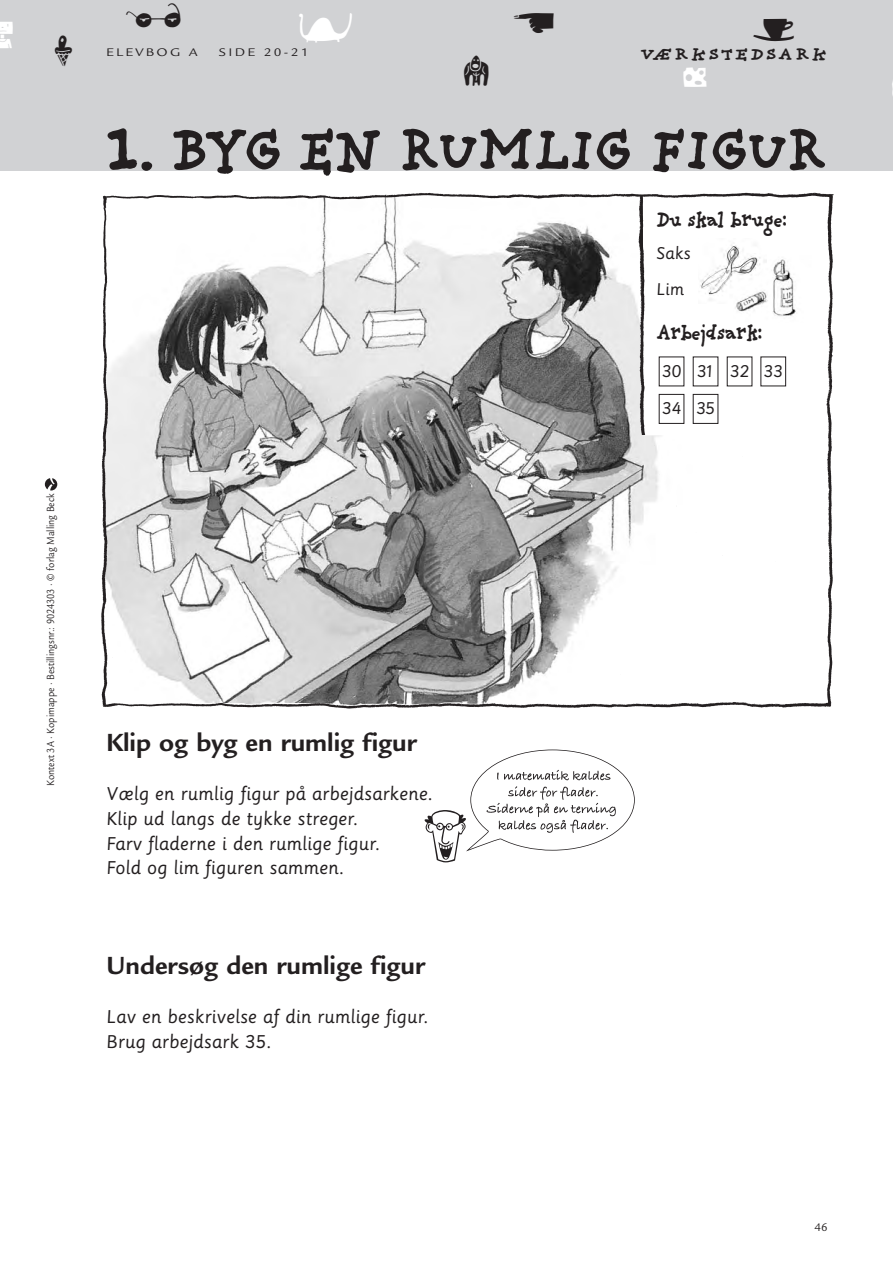
<style>
.page{position:relative;width:893px;height:1263px;background:#fff}
.page>*{position:absolute;margin:0;border:0;box-sizing:border-box;transform-origin:0 0}
.t1{font:63px "Mini Pics Lil Faces";color:#231f20}
.t2{font:700 61.5px "Providence";letter-spacing:-.06em;color:#231f20;scale:1.1 1}
.t3{font:45px "Blockhead Illust Unplugged";color:#231f20}
.t4{font:45px "Blockhead Illust Unplugged";color:#fff}
.t5{font:42px "Blockhead Illust Unplugged";color:#fff}
.t6{font:36px "Blockhead Illust Unplugged";color:#231f20}
.t7{font:36px "Blockhead Illust Unplugged";color:#fff}
.t8{font:700 27px "Legacy Sans";color:#231f20}
.t9{font:700 22.5px "Providence";letter-spacing:-.06em;color:#231f20;scale:.9 1}
.t10{font:18px/24.8px "Sassoon Primary";color:#231f20}
.t11{font:700 16.8px "Providence";letter-spacing:.08em;color:#231f20;scale:1.2 1}
.t12{font:16.5px/36px "Sassoon Primary";color:#231f20}
.t13{font:12px "Legacy Sans";letter-spacing:.16em;color:#231f20;scale:1.2 1}
.t14{font:12px "Legacy Sans";letter-spacing:.16em;color:#231f20}
.t15{font:11.25px "Legacy Sans";color:#231f20;scale:.85 1}
.s1{font-size:75px}
</style>
<div class="page">
<svg style="left:45px;top:478px;width:12px;height:12px"></svg>
<div style="left:0;top:1px;width:893px;height:170px;background:#d1d2d4"></div>
<img style="left:101px;top:192px;width:733px;height:517px">
<svg style="left:643px;top:197px;width:187px;height:238px"></svg>
<img style="left:733px;top:255px;width:78px;height:68px">
<svg style="left:466px;top:749px;width:169px;height:103px"></svg>
<p class="t5" style="left:-12px;top:10px;width:27px">K</p>
<p class="t3" style="left:52px;top:25px;width:23px">F</p>
<p class="t15" style="left:46px;top:786px;width:345px;rotate:-90deg">Kontext 3A · Kopimappe · Bestillingsnr.: 9024303 · © forlag Malling Beck</p>
<p class="t6" style="left:125px;top:-5px;width:60px">I</p>
<p class="t4" style="left:295px;top:2px;width:62px">l</p>
<p class="t13" style="left:106px;top:47px;width:78px">ELEVBOG A</p>
<p class="t13" style="left:219px;top:47px;width:76px">SIDE 20-21</p>
<p class="t6" style="left:510px;top:2px;width:48px">5</p>
<p class="t6" style="left:749px;top:8px;width:49px">t</p>
<p class="t11" style="left:640px;top:48px;width:158px">VÆRKSTEDSARK</p>
<p class="t3" style="left:459px;top:45px;width:33px">b</p>
<p class="t7" style="left:679px;top:54px;width:31px">q</p>
<p class="t2" style="left:102px;top:128px;width:660px"><span class="s1">1</span>. BYG EN RUMLIG FIGUR</p>
<p class="t8" style="left:106px;top:732px;width:312px">Klip og byg en rumlig figur</p>
<p class="t10" style="left:106px;top:783px;width:329px">Vælg en rumlig figur på arbejdsarkene.<br>Klip ud langs de tykke streger.<br>Farv fladerne i den rumlige figur.<br>Fold og lim figuren sammen.</p>
<p class="t1" style="left:424px;top:802px;width:45px">=</p>
<p class="t8" style="left:106px;top:955px;width:320px">Undersøg den rumlige figur</p>
<p class="t10" style="left:106px;top:1006px;width:324px">Lav en beskrivelse af din rumlige figur.<br>Brug arbejdsark 35.</p>
<p class="t9" style="left:656px;top:211px;width:147px">Du skal bruge:</p>
<p class="t12" style="left:656px;top:237px;width:36px">Saks<br>Lim</p>
<p class="t9" style="left:656px;top:324px;width:120px">Arbejdsark:</p>
<p class="t12" style="left:662px;top:354px;width:89px">30 31 32</p>
<p class="t12" style="left:662px;top:392px;width:55px">34 35</p>
<p class="t12" style="left:763px;top:354px;width:21px">33</p>
<p class="t14" style="left:815px;top:1222px;width:14px">46</p>
</div>
